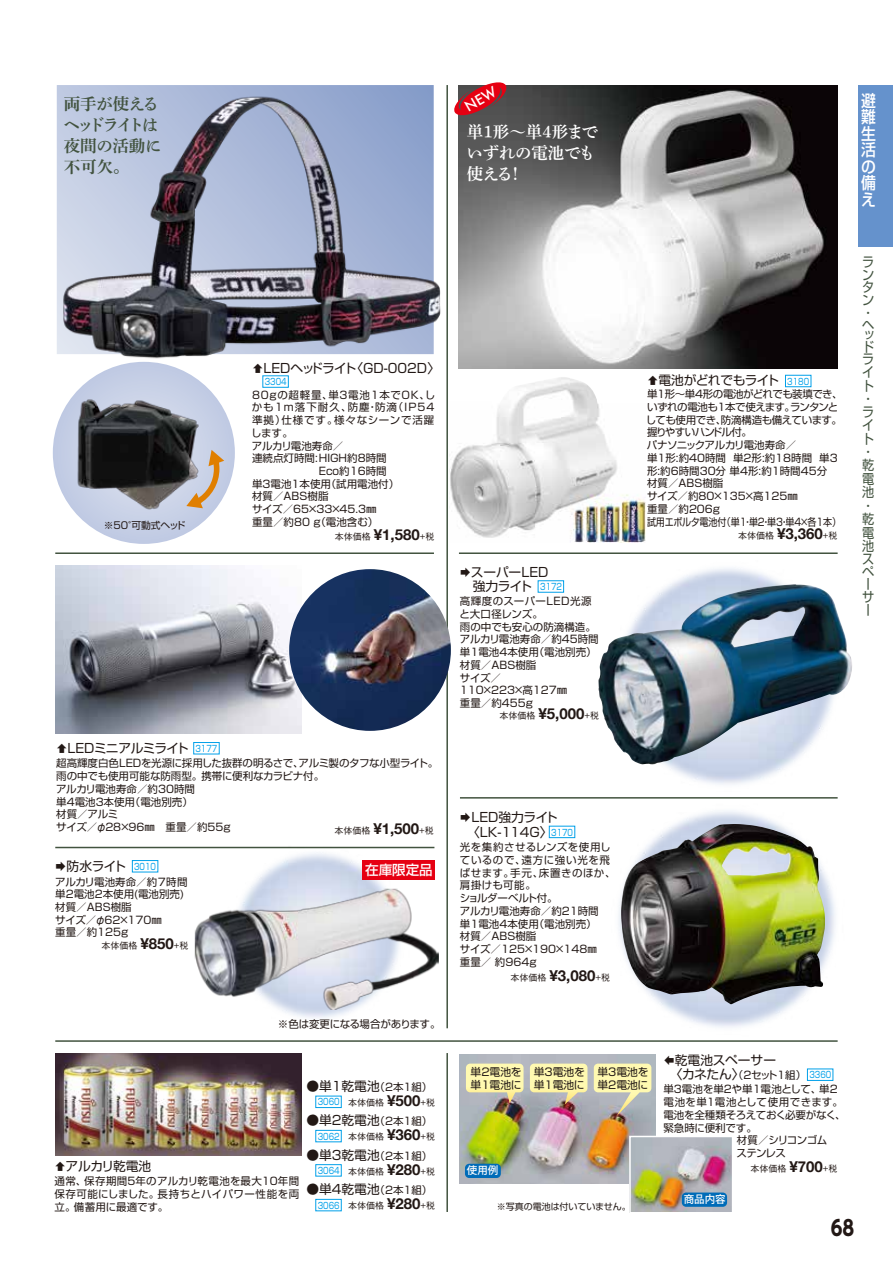
<style>
.page{position:relative;width:893px;height:1263px;background:#fff}
.page>*{position:absolute;margin:0;border:0;box-sizing:border-box;transform-origin:0 0}
.t1{font:700 21px "UD Shin Go Pr 6 N";color:#221815;scale:.85 1}
.t2{font:16.5px/21px "Shuei Min Pr 6 N B";letter-spacing:-.025em;color:#42533f}
.t3{font:16.5px/21px "Shuei Min Pr 6 N B";letter-spacing:-.02em;color:#fff}
.t4{font:500 16.5px/16.5px "Shin Go Pr 6";color:#fff;text-align:justify;scale:.9 1}
.t5{font:13.5px/13.2px "Shin Go Pr 6";color:#42533f;scale:.9 1}
.t6{font:500 13.5px "Shin Go Pr 6";letter-spacing:-.01em;color:#fff}
.t7{font:12.75px/14.2px "Shin Go Pr 6";color:#221815;text-align:center}
.t8{font:12.75px "Shin Go Pr 6";letter-spacing:-.05em;color:#221815}
.t9{font:12.75px "Shin Go Pr 6";letter-spacing:-.045em;color:#221815}
.t10{font:12.75px "Shin Go Pr 6";letter-spacing:-.03em;color:#221815}
.t11{font:10.8px/12.8px "Shin Go Pr 6";color:#221815}
.t12{font:10.5px/12.8px "Shin Go Pr 6";color:#221815}
.t13{font:10.5px/12.8px "Shin Go Pr 6";letter-spacing:-.03em;color:#221815}
.t14{font:10.5px "Shin Go Pr 6";letter-spacing:.07em;color:#221815}
.t15{font:10.5px "Shin Go Pr 6";letter-spacing:.105em;color:#221815}
.t16{font:10.5px "Shin Go Pr 6";letter-spacing:-.025em;color:#221815}
.t17{font:10.5px "Shin Go Pr 6";letter-spacing:.08em;color:#221815}
.t18{font:10.5px "Shin Go Pr 6";letter-spacing:.03em;color:#221815}
.t19{font:10.5px "Shin Go Pr 6";letter-spacing:-.035em;color:#221815}
.t20{font:10.5px "Shin Go Pr 6";letter-spacing:-.055em;color:#221815}
.t21{font:10.5px "Shin Go Pr 6";letter-spacing:-.02em;color:#221815}
.t22{font:500 10.5px "Koz Go Pro";color:#fff}
.t23{font:9.75px "Shin Go Pr 6";color:#221815}
.t24{font:500 9px "Gothic BBB Pr 6";color:#221815}
.t25{font:9px "Shin Go Pr 6";letter-spacing:-.005em;color:#221815}
.t26{font:9px "Shin Go Pr 6";color:#00a0e9;scale:.8 1}
.s1{font-family:"Helvetica Neue";font-weight:700;font-size:15px}
.s2{font-size:9px;color:#00a0e9}
.s3{font-size:10.5px}
.s4{font-family:"Shin Go Pr 6";font-weight:400;color:#00a0e9}
.s5{font-size:12.75px}
</style>
<div class="page">
<div style="left:859px;top:85px;width:34px;height:162px;background:#6592cc"></div>
<hr style="left:55px;top:552px;width:379px;height:2px;background:#42533f">
<hr style="left:459px;top:552px;width:379px;height:2px;background:#42533f">
<hr style="left:55px;top:847px;width:379px;height:1px;background:#42533f">
<hr style="left:55px;top:1040px;width:783px;height:2px;background:#42533f">
<hr style="left:460px;top:797px;width:378px;height:1px;background:#42533f">
<hr style="left:446px;top:85px;width:2px;height:943px;background:#42533f">
<hr style="left:446px;top:1053px;width:2px;height:159px;background:#42533f">
<img style="left:468px;top:85px;width:370px;height:284px">
<img style="left:450px;top:377px;width:196px;height:161px">
<div style="left:53px;top:362px;width:182px;height:182px;background:#c2cce4;border-radius:91px"></div>
<img style="left:52px;top:384px;width:174px;height:141px">
<img style="left:568px;top:517px;width:270px;height:67px">
<img style="left:568px;top:765px;width:270px;height:312px">
<img style="left:185px;top:803px;width:266px;height:265px">
<img style="left:598px;top:584px;width:254px;height:181px">
<img style="left:195px;top:888px;width:244px;height:122px">
<img style="left:55px;top:566px;width:246px;height:168px">
<img style="left:289px;top:569px;width:162px;height:162px;border-radius:81px">
<img style="left:56px;top:90px;width:412px;height:279px">
<img style="left:460px;top:1054px;width:195px;height:130px">
<svg style="left:466px;top:1063px;width:57px;height:40px;background:#e8e2ae"></svg>
<svg style="left:530px;top:1063px;width:57px;height:41px;background:#e7e2af"></svg>
<svg style="left:594px;top:1063px;width:57px;height:53px;background:#dbd9b2"></svg>
<img style="left:55px;top:1054px;width:246px;height:101px">
<div style="left:316px;top:1096px;width:25px;height:12px;border:1px solid #00a0e9"></div>
<div style="left:316px;top:1130px;width:25px;height:12px;border:1px solid #00a0e9"></div>
<div style="left:316px;top:1164px;width:25px;height:12px;border:1px solid #00a0e9"></div>
<div style="left:316px;top:1199px;width:25px;height:12px;border:1px solid #00a0e9"></div>
<img style="left:632px;top:1139px;width:98px;height:71px">
<div style="left:629px;top:1136px;width:104px;height:77px;border:2px solid #fff"></div>
<div style="left:465px;top:1164px;width:36px;height:14px;background:#006cb8;border-radius:4px"></div>
<div style="left:682px;top:1192px;width:45px;height:15px;background:#006cb8;border-radius:4px"></div>
<svg style="left:186px;top:450px;width:38px;height:59px"></svg>
<div style="left:132px;top:860px;width:26px;height:12px;border:1px solid #00a0e9"></div>
<div style="left:193px;top:742px;width:26px;height:12px;border:1px solid #00a0e9"></div>
<img style="left:621px;top:824px;width:204px;height:180px">
<div style="left:549px;top:826px;width:26px;height:12px;border:1px solid #00a0e9"></div>
<div style="left:807px;top:1069px;width:26px;height:12px;border:1px solid #00a0e9"></div>
<div style="left:362px;top:860px;width:72px;height:20px;background:#e60012"></div>
<svg style="left:253px;top:364px;width:9px;height:5px"></svg>
<svg style="left:665px;top:1055px;width:9px;height:10px"></svg>
<svg style="left:452px;top:82px;width:57px;height:36px;background:#ab464e"></svg>
<h2 class="t2" style="left:64px;top:94px;width:100px">両手が使えるヘッドライトは夜間の活動に不可欠。</h2>
<h2 class="t3" style="left:467px;top:122px;width:133px">単1形～単4形までいずれの電池でも使える！</h2>
<p class="t23" style="left:104px;top:517px;width:83px">※50°可動式ヘッド</p>
<p class="t7" style="left:263px;top:360px;width:178px">LEDヘッドライト〈GD-002D〉</p>
<p class="t26" style="left:265px;top:374px;width:29px">3304</p>
<p class="t14" style="left:252px;top:386px;width:185px">80gの超軽量、単3電池1本でOK、し</p>
<p class="t15" style="left:252px;top:399px;width:184px">かも1m落下耐久、防塵・防滴（IP54</p>
<p class="t17" style="left:252px;top:411px;width:184px">準拠）仕様です。様々なシーンで活躍</p>
<p class="t12" style="left:251px;top:426px;width:43px">します。</p>
<p class="t21" style="left:252px;top:437px;width:93px">アルカリ電池寿命／</p>
<p class="t12" style="left:252px;top:451px;width:136px">連続点灯時間: HIGH約8時間</p>
<p class="t12" style="left:319px;top:464px;width:69px">Eco約16時間</p>
<p class="t12" style="left:252px;top:477px;width:149px">単3電池1本使用（試用電池付）</p>
<p class="t12" style="left:252px;top:489px;width:78px">材質／ABS樹脂</p>
<p class="t12" style="left:252px;top:502px;width:126px">サイズ／65×33×45.3㎜</p>
<p class="t12" style="left:252px;top:515px;width:128px">重量／約80 g（電池含む）</p>
<p class="t24" style="left:335px;top:529px;width:101px">本体価格 <span class="s1">¥1,580</span>+税</p>
<p class="t8" style="left:68px;top:738px;width:151px">LEDミニアルミライト <span class="s2">3177</span></p>
<p class="t12" style="left:56px;top:756px;width:384px">超高輝度白色LEDを光源に採用した抜群の明るさで、アルミ製のタフな小型ライト。雨の中でも使用可能な防雨型。携帯に便利なカラビナ付。<br>アルカリ電池寿命／約30時間<br>単4電池3本使用（電池別売）　<br>材質／アルミ　　<br>サイズ／φ28×96㎜　重量／約55ｇ</p>
<p class="t24" style="left:334px;top:824px;width:101px">本体価格 <span class="s1">¥1,500</span>+税</p>
<p class="t7" style="left:67px;top:858px;width:91px">防水ライト <span class="s2">3010</span></p>
<p class="t12" style="left:55px;top:874px;width:134px">アルカリ電池寿命／約7時間単2電池2本使用(電池別売)材質／ABS樹脂<br>サイズ／φ62×170㎜<br>重量／約125g</p>
<p class="t24" style="left:102px;top:938px;width:89px">本体価格 <span class="s1">¥850</span>+税</p>
<p class="t6" style="left:365px;top:859px;width:69px">在庫限定品</p>
<p class="t19" style="left:278px;top:1015px;width:164px">※色は変更になる場合があります。</p>
<p class="t7" style="left:460px;top:564px;width:104px">スーパーLED<br>　強力ライト <span class="s2">3172</span></p>
<p class="t12" style="left:459px;top:594px;width:141px">高輝度のスーパーLED光源と大口径レンズ。<br>雨の中でも安心の防滴構造。アルカリ電池寿命／約45時間単1電池4本使用（電池別売）材質／ABS樹脂<br>サイズ／<br>110×223×高127㎜<br>重量／約455ｇ</p>
<p class="t24" style="left:500px;top:709px;width:101px">本体価格 <span class="s1">¥5,000</span>+税</p>
<p class="t7" style="left:460px;top:808px;width:115px;line-height:15px">LED強力ライト<br>　〈LK-114G〉<span class="s2">3170</span></p>
<p class="t12" style="left:460px;top:840px;width:157px">光を集約させるレンズを使用しているので、遠方に強い光を飛ばせます。手元、床置きのほか、肩掛けも可能。<br>ショルダーベルト付。<br>アルカリ電池寿命／約21時間単1電池4本使用（電池別売）<br>材質／ABS樹脂<br>サイズ／125×190×148㎜<br>重量／ 約964g</p>
<p class="t24" style="left:510px;top:970px;width:101px">本体価格 <span class="s1">¥3,080</span>+税</p>
<p class="t9" style="left:658px;top:370px;width:152px">電池がどれでもライト <span class="s2">3180</span></p>
<p class="t13" style="left:646px;top:387px;width:198px">単1形～単4形の電池がどれでも装填でき、いずれの電池も1本で使えます。ランタンとしても使用でき、防滴構造も備えています。握りやすいハンドル付。<br>パナソニックアルカリ電池寿命／<br>単1形:約40時間 単2形:約18時間 単3形:約6時間30分 単4形:約1時間45分<br>材質／ABS樹脂<br>サイズ／約80×135×高125㎜<br>重量／約206g<br>試用エボルタ電池付（単1・単2・単3・単4×各1本）</p>
<p class="t24" style="left:738px;top:528px;width:101px">本体価格 <span class="s1">¥3,360</span>+税</p>
<p class="t10" style="left:66px;top:1155px;width:87px">アルカリ乾電池</p>
<p class="t12" style="left:54px;top:1174px;width:246px;text-align:justify">通常、保存期間5年のアルカリ乾電池を最大10年間保存可能にしました。長持ちとハイパワー性能を両立。備蓄用に最適です。</p>
<p class="t11" style="left:470px;top:1064px;width:53px">単2電池を単1電池に</p>
<p class="t11" style="left:534px;top:1065px;width:53px">単3電池を単1電池に</p>
<p class="t11" style="left:597px;top:1065px;width:53px">単3電池を単2電池に</p>
<p class="t7" style="left:306px;top:1078px;width:128px">●単1乾電池<span class="s3">（2本1組）</span></p>
<p class="t24" style="left:318px;top:1095px;width:119px"><span class="s4">3060</span> 本体価格 <span class="s1">¥500</span>+税</p>
<p class="t7" style="left:306px;top:1112px;width:128px">●単2乾電池<span class="s3">（2本1組）</span></p>
<p class="t24" style="left:318px;top:1130px;width:119px"><span class="s4">3062</span> 本体価格 <span class="s1">¥360</span>+税</p>
<p class="t7" style="left:306px;top:1147px;width:128px">●単3乾電池<span class="s3">（2本1組）</span></p>
<p class="t24" style="left:318px;top:1164px;width:119px"><span class="s4">3064</span> 本体価格 <span class="s1">¥280</span>+税</p>
<p class="t7" style="left:306px;top:1181px;width:128px">●単4乾電池<span class="s3">（2本1組）</span></p>
<p class="t24" style="left:318px;top:1199px;width:119px"><span class="s4">3066</span> 本体価格 <span class="s1">¥280</span>+税</p>
<p class="t25" style="left:497px;top:1199px;width:135px">※写真の電池は付いていません。</p>
<p class="t22" style="left:467px;top:1164px;width:33px">使用例</p>
<p class="t7" style="left:675px;top:1052px;width:103px">乾電池スペーサー</p>
<p class="t12" style="left:663px;top:1067px;width:176px;line-height:14.2px"><span class="s5">　〈カネたん〉</span>（2セット1組） <span class="s2">3360</span>単3電池を単2や単1電池として、単2</p>
<p class="t18" style="left:663px;top:1093px;width:181px">電池を単1電池として使用できます。</p>
<p class="t16" style="left:663px;top:1106px;width:184px">電池を全種類そろえておく必要がなく、</p>
<p class="t12" style="left:663px;top:1120px;width:95px">緊急時に便利です。</p>
<p class="t20" style="left:737px;top:1132px;width:102px">材質／シリコンゴム　</p>
<p class="t12" style="left:736px;top:1146px;width:51px">ステンレス</p>
<p class="t24" style="left:751px;top:1161px;width:89px">本体価格 <span class="s1">¥700</span>+税</p>
<p class="t22" style="left:684px;top:1192px;width:43px">商品内容</p>
<h2 class="t4" style="left:861px;top:91px;width:18px">避難生活の備え</h2>
<p class="t5" style="left:862px;top:255px;width:15px;line-height:12.5px">ランタン・ヘ</p>
<p class="t5" style="left:862px;top:327px;width:15px">ッドライト・ライト・乾電池・乾電池スペーサー</p>
<h1 class="t1" style="left:831px;top:1210px;width:29px">68</h1>
</div>
